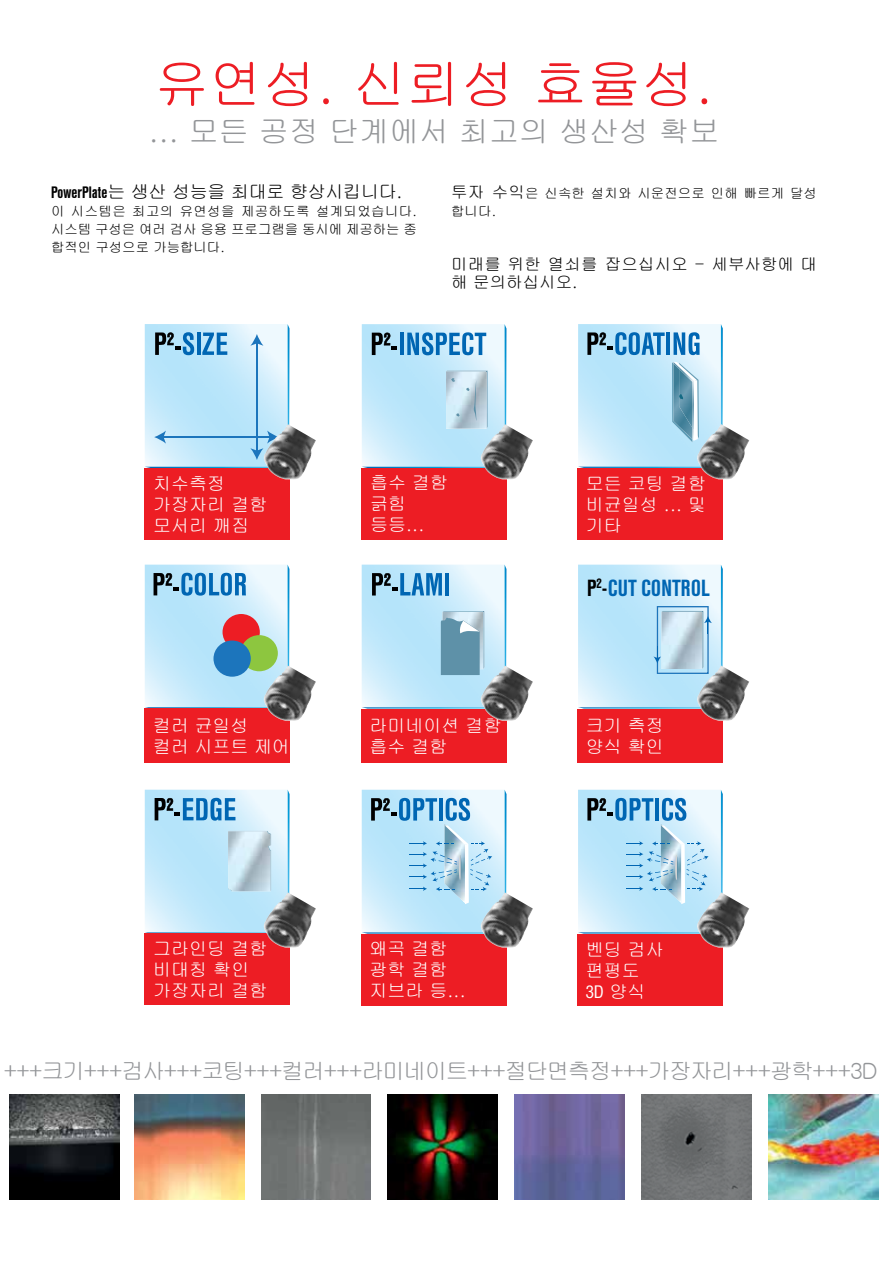
<style>
.page{position:relative;width:881px;height:1263px;background:#fff}
.page>*{position:absolute;margin:0;border:0;box-sizing:border-box;transform-origin:0 0}
.t1{font:54px "Gulim";color:#ed1d24}
.t2{font:30px "Gulim";color:#939598}
.t3{font:500 23.25px "Helvetica Con BQ";letter-spacing:.02em;color:#0066b3}
.t4{font:22.5px "Gulim";letter-spacing:-.065em;color:#939598}
.t5{font:18px/21px "Gulim";color:#fff}
.t6{font:18px "Gulim";letter-spacing:-.015em;color:#000}
.t7{font:300 18px "Helvetica Con BQ";color:#fff}
.t8{font:16.5px/18px "Gulim";letter-spacing:.005em;color:#000}
.t9{font:13.5px/18px "Gulim";color:#000;text-align:justify}
.s1{font-family:"Helvetica Con BQ";font-weight:500;font-size:16.5px}
.s2{font-size:16.5px}
.s3{color:#000}
.s4{font-family:"Gulim";font-weight:400}
</style>
<div class="page">
<img style="left:145px;top:324px;width:144px;height:144px">
<svg style="left:155px;top:332px;width:39px;height:23px"></svg>
<hr style="left:197px;top:332px;width:3px;height:23px;background:#0066b3">
<svg style="left:202px;top:333px;width:25px;height:22px"></svg>
<hr style="left:256px;top:342px;width:1px;height:110px;background:#1c75bc">
<svg style="left:250px;top:334px;width:13px;height:12px"></svg>
<hr style="left:162px;top:436px;width:108px;height:2px;background:#1c75bc">
<svg style="left:154px;top:431px;width:12px;height:13px"></svg>
<svg style="left:250px;top:431px;width:13px;height:29px"></svg>
<img style="left:361px;top:324px;width:145px;height:144px">
<svg style="left:371px;top:333px;width:26px;height:22px"></svg>
<hr style="left:400px;top:333px;width:3px;height:22px;background:#0066b3">
<svg style="left:407px;top:332px;width:79px;height:23px;background:#68a9d7"></svg>
<img style="left:446px;top:370px;width:41px;height:59px">
<img style="left:446px;top:371px;width:40px;height:1px">
<img style="left:486px;top:371px;width:1px;height:58px">
<svg style="left:451px;top:378px;width:4px;height:4px"></svg>
<svg style="left:466px;top:380px;width:10px;height:44px"></svg>
<img style="left:578px;top:324px;width:144px;height:144px">
<svg style="left:587px;top:332px;width:77px;height:23px;background:#659ec2"></svg>
<hr style="left:666px;top:332px;width:3px;height:23px;background:#0066b3">
<svg style="left:673px;top:332px;width:26px;height:23px"></svg>
<img style="left:697px;top:363px;width:1px;height:61px">
<img style="left:671px;top:362px;width:21px;height:80px">
<svg style="left:673px;top:362px;width:24px;height:79px;background:#84b0c3"></svg>
<img style="left:145px;top:564px;width:144px;height:144px">
<svg style="left:153px;top:573px;width:93px;height:23px;background:#649fc5"></svg>
<div style="left:222px;top:614px;width:38px;height:36px;background:#ed1d24;border-radius:50%"></div>
<div style="left:240px;top:635px;width:38px;height:36px;background:#8dc63f;border-radius:50%"></div>
<div style="left:213px;top:640px;width:38px;height:37px;background:#1c75bc;border-radius:50%"></div>
<img style="left:578px;top:790px;width:144px;height:142px">
<img style="left:578px;top:932px;width:118px;height:2px">
<svg style="left:587px;top:798px;width:121px;height:106px;background:#abd5ec"></svg>
<img style="left:361px;top:564px;width:145px;height:143px">
<img style="left:362px;top:707px;width:118px;height:2px">
<svg style="left:372px;top:573px;width:70px;height:22px;background:#6099bd"></svg>
<hr style="left:445px;top:573px;width:4px;height:22px;background:#0066b3">
<svg style="left:440px;top:611px;width:44px;height:64px;background:#7da7ba"></svg>
<img style="left:578px;top:565px;width:144px;height:142px">
<img style="left:578px;top:707px;width:118px;height:2px">
<svg style="left:653px;top:606px;width:58px;height:68px;background:#b3d1e4"></svg>
<img style="left:145px;top:790px;width:144px;height:142px">
<img style="left:145px;top:932px;width:118px;height:2px">
<svg style="left:154px;top:798px;width:81px;height:23px;background:#649dc2"></svg>
<img style="left:228px;top:832px;width:42px;height:59px">
<img style="left:228px;top:831px;width:39px;height:1px">
<img style="left:270px;top:850px;width:1px;height:41px">
<svg style="left:267px;top:831px;width:4px;height:19px"></svg>
<svg style="left:228px;top:888px;width:4px;height:3px"></svg>
<img style="left:361px;top:790px;width:145px;height:142px">
<img style="left:362px;top:932px;width:118px;height:2px">
<svg style="left:371px;top:798px;width:121px;height:106px;background:#abd5ec"></svg>
<div style="left:145px;top:469px;width:145px;height:71px;background:#ed1d24"></div>
<div style="left:361px;top:468px;width:146px;height:71px;background:#ed1d24"></div>
<div style="left:577px;top:469px;width:145px;height:71px;background:#ed1d24"></div>
<div style="left:145px;top:709px;width:145px;height:54px;background:#ed1d24"></div>
<div style="left:361px;top:709px;width:145px;height:54px;background:#ed1d24"></div>
<div style="left:577px;top:709px;width:145px;height:54px;background:#ed1d24"></div>
<div style="left:145px;top:934px;width:145px;height:71px;background:#ed1d24"></div>
<div style="left:361px;top:934px;width:145px;height:71px;background:#ed1d24"></div>
<div style="left:577px;top:934px;width:145px;height:72px;background:#ed1d24"></div>
<img style="left:263px;top:424px;width:53px;height:56px">
<img style="left:480px;top:424px;width:53px;height:56px">
<img style="left:696px;top:424px;width:53px;height:57px">
<img style="left:263px;top:665px;width:53px;height:56px">
<img style="left:480px;top:665px;width:53px;height:57px">
<img style="left:696px;top:665px;width:53px;height:57px">
<img style="left:263px;top:892px;width:53px;height:56px">
<img style="left:480px;top:892px;width:53px;height:57px">
<img style="left:696px;top:892px;width:53px;height:57px">
<img style="left:10px;top:1094px;width:109px;height:105px">
<img style="left:134px;top:1094px;width:110px;height:105px">
<img style="left:261px;top:1094px;width:110px;height:105px">
<img style="left:388px;top:1094px;width:109px;height:105px">
<img style="left:514px;top:1094px;width:110px;height:105px">
<img style="left:641px;top:1094px;width:110px;height:105px">
<img style="left:768px;top:1094px;width:109px;height:105px">
<h1 class="t1" style="left:155px;top:57px;width:560px">유연성. 신뢰성 효율성.</h1>
<h2 class="t2" style="left:149px;top:116px;width:572px">... 모든 공정 단계에서 최고의 생산성 확보</h2>
<p class="t6" style="left:51px;top:182px;width:353px"><span class="s1">PowerPlate</span>는 생산 성능을 최대로 향상시킵니다.</p>
<p class="t9" style="left:51px;top:202px;width:367px">이 시스템은 최고의 유연성을 제공하도록 설계되었습니다. 시스템 구성은 여러 검사 응용 프로그램을 동시에 제공하는 종 합적인 구성으로 가능합니다.</p>
<p class="t9" style="left:451px;top:184px;width:367px"><span class="s2">투자 수익</span>은 신속한 설치와 시운전으로 인해 빠르게 달성 합니다.</p>
<p class="t8" style="left:451px;top:255px;width:367px">미래를 위한 열쇠를 잡으십시오 - 세부사항에 대 해 문의하십시오.</p>
<p class="t5" style="left:153px;top:473px;width:115px">치수측정 가장자리 결함 모서리 깨짐</p>
<p class="t5" style="left:370px;top:472px;width:79px">흡수 결함 긁힘 등등...</p>
<p class="t5" style="left:585px;top:473px;width:122px;text-align:justify">모든 코팅 결함 비균일성 ... 및 기타</p>
<p class="t3" style="left:587px;top:575px;width:124px"><span class="s3">P</span><sup>2</sup><span class="s3">-</span>CUT CONTROL</p>
<p class="t5" style="left:153px;top:715px;width:138px">컬러 균일성<br>컬러 시프트 제어</p>
<p class="t5" style="left:369px;top:715px;width:133px">라미네이션 결함 흡수 결함</p>
<p class="t5" style="left:585px;top:715px;width:79px">크기 측정 양식 확인</p>
<p class="t5" style="left:153px;top:938px;width:115px">그라인딩 결함 비대칭 확인 가장자리 결함</p>
<p class="t5" style="left:369px;top:938px;width:98px">왜곡 결함 광학 결함 지브라 등...</p>
<p class="t5" style="left:585px;top:939px;width:79px">벤딩 검사 편평도</p>
<p class="t7" style="left:585px;top:981px;width:61px">3D <span class="s4">양식</span></p>
<p class="t4" style="left:4px;top:1059px;width:875px">+++ 크기 +++ 검사 +++ 코팅 +++ 컬러 +++ 라미네이트 +++ 절단면 측정 +++ 가장자리 +++ 광학 +++ 3D</p>
</div>
